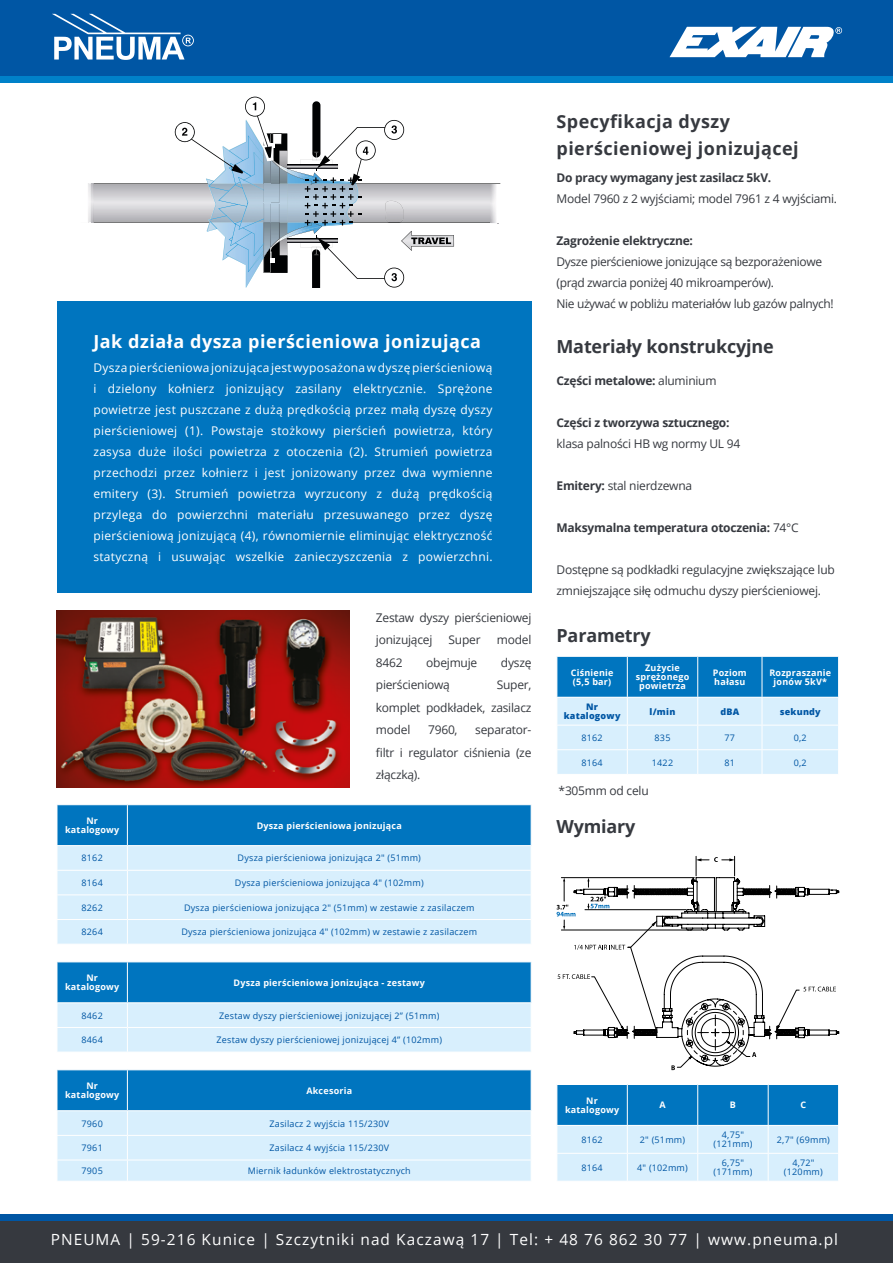
<style>
.page{position:relative;width:893px;height:1263px;background:#fff}
.page>*{position:absolute;margin:0;border:0;box-sizing:border-box;transform-origin:0 0}
.t1{font:700 18px/27px "Open Sans";letter-spacing:.025em;color:#36393f}
.t2{font:700 18px "Open Sans";letter-spacing:-.01em;color:#36393f}
.t3{font:700 18px "Open Sans";letter-spacing:.03em;color:#fff}
.t4{font:15.45px "Open Sans";letter-spacing:.07em;color:#fff}
.t5{font:12px/21px "Open Sans";letter-spacing:.025em;color:#fff;text-align:justify}
.t6{font:12px/22.5px "Open Sans";letter-spacing:-.02em;color:#36393f}
.t7{font:700 12px "Open Sans";letter-spacing:-.02em;color:#36393f}
.t8{font:9px/9px "Open Sans";letter-spacing:.025em;color:#0056a4;text-align:center}
.t9{font:700 9px/9px "Open Sans";letter-spacing:.025em;color:#fff;text-align:center}
.t10{font:800 9px/9px "Open Sans";letter-spacing:.025em;color:#0056a4;text-align:center}
.s1{font-weight:400}
.s2{font-weight:700}
</style>
<div class="page">
<div style="left:0;top:72px;width:893px;height:11px;background:#0081c9"></div>
<div style="left:0;top:0;width:893px;height:76px;background:#0056a4"></div>
<div style="left:0;top:1219px;width:893px;height:44px;background:#36393f"></div>
<div style="left:0;top:1214px;width:893px;height:7px;background:#0056a4"></div>
<svg style="left:52px;top:14px;width:142px;height:46px"></svg>
<svg style="left:670px;top:27px;width:172px;height:30px"></svg>
<svg style="left:556px;top:656px;width:283px;height:118px;background:#92c7e8"></svg>
<svg style="left:57px;top:805px;width:475px;height:139px;background:#9bcceb"></svg>
<svg style="left:57px;top:962px;width:475px;height:90px;background:#7bbae2"></svg>
<svg style="left:57px;top:1070px;width:475px;height:111px;background:#8cc4e6"></svg>
<svg style="left:557px;top:1084px;width:282px;height:97px;background:#82bee3"></svg>
<div style="left:57px;top:301px;width:474px;height:292px;background:#0075bf"></div>
<img style="left:90px;top:184px;width:1px;height:38px">
<img style="left:89px;top:184px;width:1px;height:38px">
<img style="left:88px;top:184px;width:1px;height:38px">
<svg style="left:91px;top:96px;width:410px;height:191px"></svg>
<img style="left:57px;top:610px;width:292px;height:177px">
<svg style="left:714px;top:857px;width:4px;height:5px"></svg>
<svg style="left:696px;top:858px;width:5px;height:3px"></svg>
<svg style="left:729px;top:858px;width:6px;height:3px"></svg>
<svg style="left:556px;top:877px;width:283px;height:193px"></svg>
<h1 class="t1" style="left:556px;top:107px;width:244px">Specyfikacja dyszy pierścieniowej jonizującej</h1>
<h1 class="t3" style="left:93px;top:329px;width:389px">Jak działa dysza pierścieniowa jonizująca</h1>
<p class="t5" style="left:93px;top:357px;width:401px">Dysza pierścieniowa jonizująca jest wyposażona w dyszę pierścieniową i dzielony kołnierz jonizujący zasilany elektrycznie. Sprężone powietrze jest puszczane z dużą prędkością przez małą dyszę dyszy pierścieniowej (1). Powstaje stożkowy pierścień powietrza, który zasysa duże ilości powietrza z otoczenia (2). Strumień powietrza przechodzi przez kołnierz i jest jonizowany przez dwa wymienne emitery (3). Strumień powietrza wyrzucony z dużą prędkością przylega do powierzchni materiału przesuwanego przez dyszę pierścieniową jonizującą (4), równomiernie eliminując elektryczność statyczną i usuwając wszelkie zanieczyszczenia z powierzchni.</p>
<p class="t6" style="left:376px;top:606px;width:157px">Zestaw dyszy pierścieniowej jonizującej</p>
<p class="t6" style="left:449px;top:628px;width:33px">Super</p>
<p class="t6" style="left:497px;top:628px;width:36px">model</p>
<p class="t6" style="left:376px;top:651px;width:28px">8462</p>
<p class="t6" style="left:426px;top:651px;width:52px">obejmuje</p>
<p class="t6" style="left:501px;top:651px;width:32px">dyszę</p>
<p class="t6" style="left:376px;top:673px;width:76px">pierścieniową</p>
<p class="t6" style="left:376px;top:673px;width:157px;text-align:justify;text-indent:121px">Super, komplet podkładek, zasilacz model</p>
<p class="t6" style="left:428px;top:718px;width:31px">7960,</p>
<p class="t6" style="left:376px;top:718px;width:157px;text-align:justify;text-indent:99px">separator&shy;filtr i regulator ciśnienia (ze złączką).</p>
<p class="t9" style="left:65px;top:816px;width:56px">Nr katalogowy</p>
<p class="t9" style="left:257px;top:821px;width:147px">Dysza pierścieniowa jonizująca</p>
<p class="t8" style="left:82px;top:853px;width:23px">8162</p>
<p class="t8" style="left:238px;top:853px;width:185px">Dysza pierścieniowa jonizująca 2" (51mm)</p>
<p class="t8" style="left:82px;top:878px;width:23px">8164</p>
<p class="t8" style="left:235px;top:878px;width:190px">Dysza pierścieniowa jonizująca 4" (102mm)</p>
<p class="t8" style="left:82px;top:903px;width:23px">8262</p>
<p class="t8" style="left:184px;top:903px;width:292px">Dysza pierścieniowa jonizująca 2" (51mm) w zestawie z zasilaczem</p>
<p class="t8" style="left:82px;top:927px;width:23px">8264</p>
<p class="t8" style="left:181px;top:927px;width:297px">Dysza pierścieniowa jonizująca 4" (102mm) w zestawie z zasilaczem</p>
<p class="t9" style="left:65px;top:973px;width:56px">Nr katalogowy</p>
<p class="t9" style="left:234px;top:978px;width:193px">Dysza pierścieniowa jonizująca - zestawy</p>
<p class="t8" style="left:82px;top:1010px;width:23px">8462</p>
<p class="t8" style="left:219px;top:1010px;width:222px">Zestaw dyszy pierścieniowej jonizującej 2” (51mm)</p>
<p class="t8" style="left:82px;top:1035px;width:23px">8464</p>
<p class="t8" style="left:217px;top:1035px;width:227px">Zestaw dyszy pierścieniowej jonizującej 4” (102mm)</p>
<p class="t9" style="left:65px;top:1081px;width:56px">Nr katalogowy</p>
<p class="t9" style="left:306px;top:1086px;width:47px">Akcesoria</p>
<p class="t8" style="left:82px;top:1118px;width:23px">7960</p>
<p class="t8" style="left:269px;top:1118px;width:121px">Zasilacz 2 wyjścia 115/230V</p>
<p class="t8" style="left:82px;top:1143px;width:23px">7961</p>
<p class="t8" style="left:269px;top:1143px;width:121px">Zasilacz 4 wyjścia 115/230V</p>
<p class="t8" style="left:82px;top:1166px;width:23px">7905</p>
<p class="t8" style="left:248px;top:1166px;width:165px">Miernik ładunków elektrostatycznych</p>
<p class="t7" style="left:556px;top:170px;width:216px">Do pracy wymagany jest zasilacz 5kV.</p>
<p class="t6" style="left:556px;top:188px;width:282px">Model 7960 z 2 wyjściami; model 7961 z 4 wyjściami.</p>
<p class="t7" style="left:556px;top:233px;width:138px">Zagrożenie elektryczne:</p>
<p class="t6" style="left:556px;top:251px;width:279px;line-height:21px">Dysze pierścieniowe jonizujące są bezporażeniowe (prąd zwarcia poniżej 40 mikroamperów).<br>Nie używać w pobliżu materiałów lub gazów palnych!</p>
<h1 class="t2" style="left:556px;top:334px;width:219px">Materiały konstrukcyjne</h1>
<p class="t7" style="left:556px;top:372px;width:162px">Części metalowe: <span class="s1">aluminium</span></p>
<p class="t7" style="left:556px;top:414px;width:174px">Części z tworzywa sztucznego:</p>
<p class="t6" style="left:556px;top:432px;width:185px">klasa palności HB wg normy UL 94</p>
<p class="t6" style="left:556px;top:474px;width:137px"><span class="s2">Emitery:</span> stal nierdzewna</p>
<p class="t7" style="left:556px;top:519px;width:244px">Maksymalna temperatura otoczenia: <span class="s1">74°C</span></p>
<p class="t6" style="left:556px;top:559px;width:280px;line-height:21px">Dostępne są podkładki regulacyjne zwiększające lub zmniejszające siłę odmuchu dyszy pierścieniowej.</p>
<h1 class="t2" style="left:556px;top:622px;width:96px">Parametry</h1>
<p class="t9" style="left:571px;top:668px;width:44px;text-align:left">Ciśnienie (5,5 bar)</p>
<p class="t9" style="left:636px;top:663px;width:55px">Zużycie sprężonego powietrza</p>
<p class="t9" style="left:713px;top:668px;width:35px;text-align:left">Poziom hałasu</p>
<p class="t9" style="left:769px;top:668px;width:63px">Rozpraszanie jonów 5kV*</p>
<p class="t10" style="left:564px;top:702px;width:58px">Nr katalogowy</p>
<p class="t10" style="left:650px;top:706px;width:27px">l/min</p>
<p class="t10" style="left:720px;top:706px;width:20px">dBA</p>
<p class="t10" style="left:780px;top:706px;width:42px">sekundy</p>
<p class="t8" style="left:581px;top:733px;width:23px">8162</p>
<p class="t8" style="left:655px;top:733px;width:17px">835</p>
<p class="t8" style="left:725px;top:733px;width:12px">77</p>
<p class="t8" style="left:794px;top:733px;width:14px">0,2</p>
<p class="t8" style="left:581px;top:757px;width:23px">8164</p>
<p class="t8" style="left:652px;top:757px;width:23px">1422</p>
<p class="t8" style="left:725px;top:757px;width:12px">81</p>
<p class="t8" style="left:794px;top:757px;width:14px">0,2</p>
<p class="t6" style="left:559px;top:779px;width:92px">*305mm od celu</p>
<h1 class="t2" style="left:556px;top:813px;width:81px">Wymiary</h1>
<p class="t9" style="left:565px;top:1096px;width:56px">Nr katalogowy</p>
<p class="t9" style="left:659px;top:1100px;width:8px">A</p>
<p class="t9" style="left:730px;top:1100px;width:8px">B</p>
<p class="t9" style="left:800px;top:1100px;width:7px">C</p>
<p class="t8" style="left:581px;top:1135px;width:23px">8162</p>
<p class="t8" style="left:640px;top:1135px;width:47px">2" (51mm)</p>
<p class="t8" style="left:713px;top:1130px;width:40px">4,75" (121mm)</p>
<p class="t8" style="left:777px;top:1135px;width:55px">2,7" (69mm)</p>
<p class="t8" style="left:581px;top:1163px;width:23px">8164</p>
<p class="t8" style="left:637px;top:1163px;width:52px">4" (102mm)</p>
<p class="t8" style="left:713px;top:1158px;width:40px">6,75" (171mm)</p>
<p class="t8" style="left:784px;top:1158px;width:40px">4,72" (120mm)</p>
<p class="t4" style="left:51px;top:1229px;width:789px">PNEUMA | 59-216 Kunice | Szczytniki nad Kaczawą 17 | Tel: + 48 76 862 30 77 | www.pneuma.pl</p>
</div>
